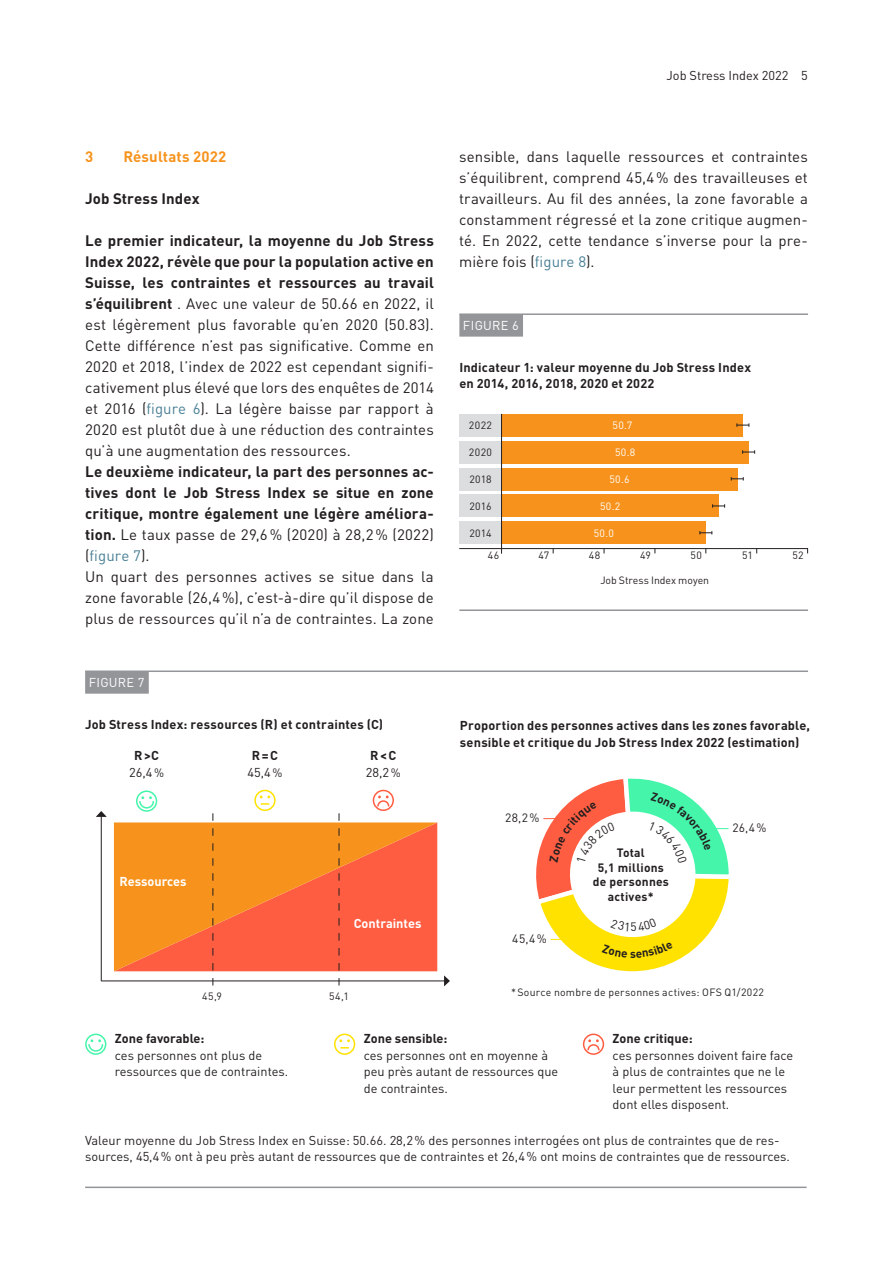
<style>
.page{position:relative;width:893px;height:1263px;background:#fff}
.page>*{position:absolute;margin:0;border:0;box-sizing:border-box;transform-origin:0 0}
.t1{font:15px/21px "DIN Pro";letter-spacing:.005em;color:#231f20;text-align:justify}
.t2{font:700 15px "DIN Pro";letter-spacing:.01em;color:#f7931d}
.t3{font:700 15px "DIN Pro";letter-spacing:.005em;color:#231f20}
.t4{font:12.75px/16.5px "DIN Pro";color:#231f20}
.t5{font:700 12.75px/16.5px "DIN Pro";letter-spacing:.015em;color:#231f20}
.t6{font:700 12.75px "DIN Pro";color:#fff}
.t7{font:12.75px "DIN Pro";letter-spacing:.02em;color:#fff}
.t8{font:700 12px/14.4px "DIN Pro";letter-spacing:.02em;color:#231f20;text-align:center}
.t9{font:12px "DIN Pro";color:#231f20}
.t10{font:700 11.7px "DIN Pro";color:#231f20}
.t11{font:10.5px "DIN Pro";letter-spacing:.02em;color:#231f20}
.t12{font:10.5px "DIN Pro";letter-spacing:.04em;color:#fff}
.t13{font:10.5px "DIN Pro";color:#231f20}
.s1{font-weight:700}
.s2{color:#4a8096}
.s3{font-size:12px}
</style>
<div class="page">
<hr style="left:85px;top:670px;width:723px;height:2px;background:#939598">
<div style="left:85px;top:671px;width:64px;height:23px;background:#939598"></div>
<hr style="left:85px;top:1186px;width:722px;height:2px;background:#939598">
<hr style="left:459px;top:609px;width:349px;height:2px;background:#939598">
<hr style="left:459px;top:313px;width:349px;height:2px;background:#939598">
<div style="left:459px;top:314px;width:64px;height:23px;background:#939598"></div>
<div style="left:85px;top:1033px;width:21px;height:22px;border:2px solid #44f5aa;border-radius:50%"></div>
<svg style="left:87px;top:1039px;width:17px;height:13px"></svg>
<div style="left:334px;top:1033px;width:21px;height:22px;border:2px solid #ffe200;border-radius:50%"></div>
<svg style="left:339px;top:1039px;width:11px;height:9px"></svg>
<div style="left:583px;top:1033px;width:21px;height:22px;border:2px solid #ff5d41;border-radius:50%"></div>
<svg style="left:587px;top:1039px;width:13px;height:13px"></svg>
<hr style="left:459px;top:548px;width:349px;height:1px;background:#231f20">
<div style="left:459px;top:441px;width:43px;height:22px;background:#dcdddf"></div>
<div style="left:502px;top:441px;width:247px;height:22px;background:#f7931d"></div>
<svg style="left:742px;top:450px;width:13px;height:4px"></svg>
<div style="left:459px;top:414px;width:43px;height:22px;background:#dcdddf"></div>
<div style="left:502px;top:414px;width:241px;height:22px;background:#f7931d"></div>
<svg style="left:736px;top:423px;width:13px;height:4px"></svg>
<div style="left:459px;top:468px;width:43px;height:22px;background:#dcdddf"></div>
<div style="left:502px;top:468px;width:235px;height:22px;background:#f7931d"></div>
<svg style="left:731px;top:477px;width:13px;height:3px"></svg>
<div style="left:459px;top:495px;width:43px;height:22px;background:#dcdddf"></div>
<div style="left:502px;top:495px;width:217px;height:22px;background:#f7931d"></div>
<svg style="left:712px;top:504px;width:13px;height:4px"></svg>
<div style="left:459px;top:521px;width:43px;height:23px;background:#dcdddf"></div>
<div style="left:502px;top:521px;width:204px;height:23px;background:#f7931d"></div>
<svg style="left:699px;top:531px;width:13px;height:3px"></svg>
<hr style="left:501px;top:414px;width:1px;height:140px;background:#231f20">
<hr style="left:101px;top:816px;width:1px;height:165px;background:#231f20">
<svg style="left:96px;top:811px;width:11px;height:6px"></svg>
<svg style="left:114px;top:822px;width:323px;height:149px;background:#fa782f"></svg>
<hr style="left:101px;top:980px;width:344px;height:1px;background:#231f20">
<svg style="left:444px;top:975px;width:6px;height:11px"></svg>
<svg style="left:212px;top:813px;width:1px;height:172px"></svg>
<svg style="left:339px;top:813px;width:1px;height:172px"></svg>
<div style="left:136px;top:790px;width:21px;height:22px;border:2px solid #44f5aa;border-radius:50%"></div>
<svg style="left:138px;top:796px;width:17px;height:13px"></svg>
<div style="left:373px;top:790px;width:21px;height:21px;border:2px solid #ff5d41;border-radius:50%"></div>
<svg style="left:376px;top:795px;width:14px;height:13px"></svg>
<div style="left:254px;top:790px;width:22px;height:21px;border:2px solid #ffe200;border-radius:50%"></div>
<svg style="left:260px;top:795px;width:10px;height:10px"></svg>
<svg style="left:536px;top:778px;width:193px;height:194px"></svg>
<p class="t4" style="left:666px;top:66px;width:143px">Job Stress Index 2022 5</p>
<p class="t2" style="left:85px;top:146px;width:10px">3</p>
<p class="t2" style="left:123px;top:146px;width:104px">Résultats 2022</p>
<p class="t3" style="left:85px;top:188px;width:116px">Job Stress Index</p>
<p class="t1" style="left:85px;top:229px;width:350px"><span class="s1">Le premier indicateur, la moyenne du Job Stress Index 2022, révèle que pour la population active en Suisse, les contraintes et ressources au travail s’équilibrent</span> . Avec une valeur de 50.66 en 2022, il est légèrement plus favorable qu’en 2020 (50.83).<br>Cette différence n’est pas significative. Comme en 2020 et 2018, l’index de 2022 est cependant signifi&shy;cativement plus élevé que lors des enquêtes de 2014 et 2016 (<span class="s2">figure 6</span>). La légère baisse par rapport à 2020 est plutôt due à une réduction des contraintes qu’à une augmentation des ressources.</p>
<p class="t1" style="left:85px;top:460px;width:350px;text-align:left"><span class="s1">Le deuxième indicateur, la part des personnes ac&shy;tives dont le Job Stress Index se situe en zone critique, montre également une légère améliora&shy;tion.</span> Le taux passe de 29,6% (2020) à 28,2% (2022) (<span class="s2">figure 7</span>).<br>Un quart des personnes actives se situe dans la zone favorable (26,4%), c’est-à-dire qu’il dispose de plus de ressources qu’il n’a de contraintes. La zone</p>
<p class="t7" style="left:89px;top:674px;width:57px">FIGURE 7</p>
<p class="t5" style="left:85px;top:715px;width:299px">Job Stress Index: ressources (R) et contraintes (C)</p>
<p class="t4" style="left:129px;top:747px;width:36px;text-align:center"><span class="s1">R&gt;C<br></span>26,4<span class="s3">%</span></p>
<p class="t4" style="left:248px;top:747px;width:36px;text-align:center"><span class="s1">R=C<br></span>45,4<span class="s3">%</span></p>
<p class="t4" style="left:366px;top:747px;width:36px;text-align:center"><span class="s1">R&lt;C<br></span>28,2<span class="s3">%</span></p>
<p class="t6" style="left:120px;top:873px;width:68px">Ressources</p>
<p class="t6" style="left:354px;top:915px;width:69px">Contraintes</p>
<p class="t11" style="left:202px;top:988px;width:21px">45,9</p>
<p class="t11" style="left:329px;top:988px;width:21px">54,1</p>
<p class="t1" style="left:459px;top:145px;width:350px">sensible, dans laquelle ressources et contraintes s’équilibrent, comprend 45,4% des travailleuses et travailleurs. Au fil des années, la zone favorable a constamment régressé et la zone critique augmen&shy;té. En 2022, cette tendance s’inverse pour la pre&shy;mière fois (<span class="s2">figure 8</span>).</p>
<p class="t7" style="left:463px;top:317px;width:57px">FIGURE 6</p>
<p class="t5" style="left:459px;top:358px;width:293px">Indicateur 1: valeur moyenne du Job Stress Index en 2014, 2016, 2018, 2020 et 2022</p>
<p class="t11" style="left:469px;top:418px;width:25px">2022</p>
<p class="t12" style="left:612px;top:418px;width:21px">50.7</p>
<p class="t11" style="left:469px;top:445px;width:25px">2020</p>
<p class="t12" style="left:615px;top:445px;width:22px">50.8</p>
<p class="t11" style="left:469px;top:472px;width:24px">2018</p>
<p class="t12" style="left:609px;top:472px;width:22px">50.6</p>
<p class="t11" style="left:469px;top:499px;width:24px">2016</p>
<p class="t12" style="left:600px;top:499px;width:22px">50.2</p>
<p class="t11" style="left:469px;top:526px;width:24px">2014</p>
<p class="t12" style="left:594px;top:526px;width:22px">50.0</p>
<p class="t11" style="left:488px;top:548px;width:13px">46</p>
<p class="t11" style="left:538px;top:548px;width:12px">47</p>
<p class="t11" style="left:589px;top:548px;width:13px">48</p>
<p class="t11" style="left:640px;top:548px;width:12px">49</p>
<p class="t11" style="left:691px;top:548px;width:13px">50</p>
<p class="t11" style="left:742px;top:548px;width:12px">51</p>
<p class="t11" style="left:792px;top:548px;width:13px">52</p>
<p class="t13" style="left:600px;top:573px;width:110px">Job Stress Index moyen</p>
<p class="t5" style="left:460px;top:717px;width:352px">Proportion des personnes actives dans les zones favorable, sensible et critique du Job Stress Index 2022 (estimation)</p>
<p class="t9" style="left:505px;top:810px;width:36px">28,2%</p>
<p class="t9" style="left:512px;top:931px;width:36px">45,4%</p>
<p class="t8" style="left:617px;top:845px;width:30px">Total</p>
<p class="t8" style="left:593px;top:860px;width:78px">5,1 millions de personnes actives*</p>
<p class="t9" style="left:630px;top:919px;width:8px">5</p>
<p class="t10" style="left:630px;top:946px;width:7px">s</p>
<p class="t9" style="left:732px;top:820px;width:36px">26,4%</p>
<p class="t11" style="left:511px;top:984px;width:255px">*Source nombre de personnes actives: OFS Q1/2022</p>
<p class="t5" style="left:115px;top:1030px;width:91px">Zone favorable:</p>
<p class="t4" style="left:115px;top:1046px;width:175px">ces personnes ont plus de ressources que de contraintes.</p>
<p class="t5" style="left:364px;top:1030px;width:85px">Zone sensible:</p>
<p class="t4" style="left:364px;top:1046px;width:196px">ces personnes ont en moyenne à peu près autant de ressources que de contraintes.</p>
<p class="t5" style="left:613px;top:1030px;width:81px">Zone critique:</p>
<p class="t4" style="left:613px;top:1046px;width:182px">ces personnes doivent faire face à plus de contraintes que ne le leur permettent les ressources dont elles disposent.</p>
<p class="t4" style="left:85px;top:1131px;width:706px">Valeur moyenne du Job Stress Index en Suisse: 50.66. 28,2% des personnes interrogées ont plus de contraintes que de res&shy;sources, 45,4% ont à peu près autant de ressources que de contraintes et 26,4% ont moins de contraintes que de ressources.</p>
</div>
